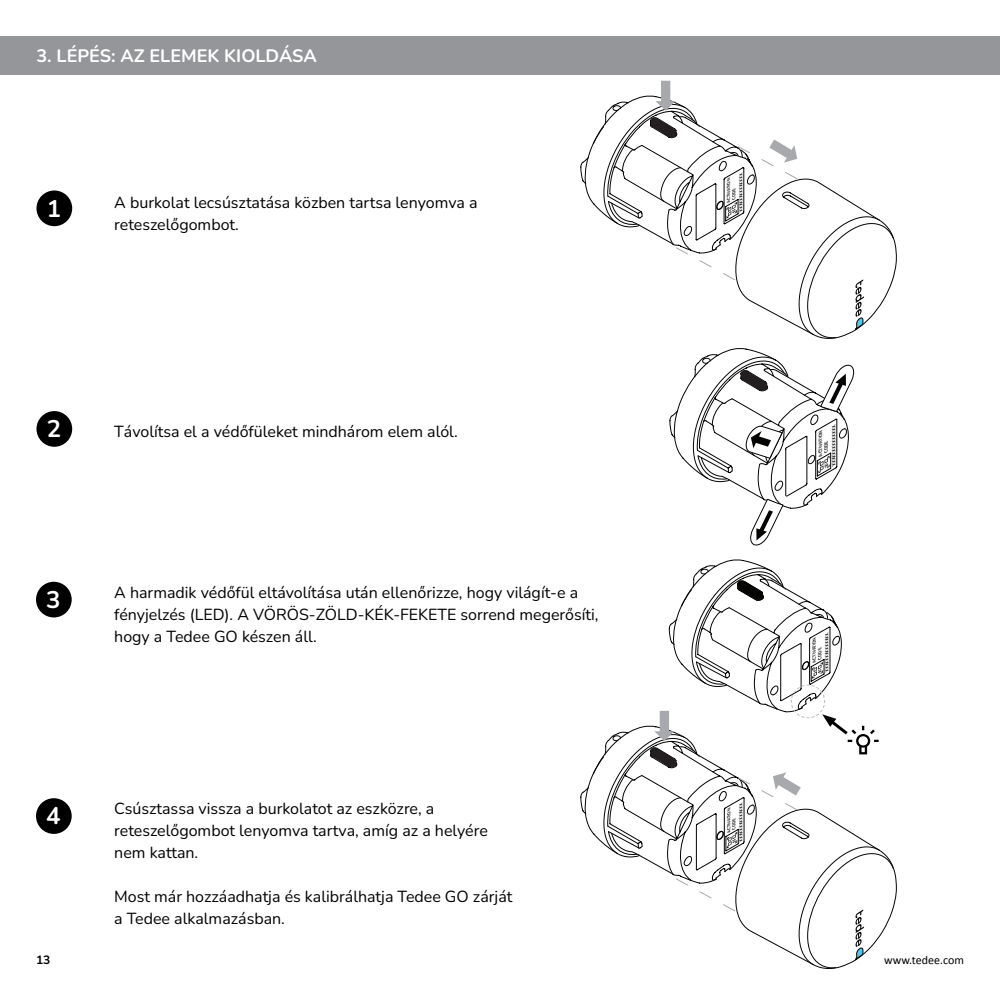
<style>
.page{position:relative;width:1000px;height:1000px;background:#fff}
.page>*{position:absolute;margin:0;border:0;box-sizing:border-box;transform-origin:0 0}
.t1{font:700 24px "Nunito";color:#fff}
.t2{font:700 18px "Nunito";color:#fff}
.t3{font:16px/22px "Nunito";color:#000}
.t4{font:12px "Calibri";color:#000}
.t5{font:700 12px "Nunito";color:#000}
.t6{font:italic 700 4.7px/5.6px "Nunito";color:#070908;scale:.93 1}
.t7{font:italic 700 4.5px/5.4px "Nunito";color:#070908;scale:.93 1}
.t8{font:italic 700 4.5px "Nunito";color:#070908;scale:.92 1}
.t9{font:italic 700 4.4px/5.2px "Nunito";color:#070908;scale:.94 1}
</style>
<div class="page">
<div style="left:0;top:36px;width:1000px;height:38px;background:#949699"></div>
<div style="left:36px;top:190px;width:36px;height:36px;background:#000;border-radius:50%"></div>
<div style="left:36px;top:411px;width:36px;height:36px;background:#000;border-radius:50%"></div>
<div style="left:36px;top:798px;width:36px;height:36px;background:#000;border-radius:50%"></div>
<div style="left:36px;top:582px;width:36px;height:35px;background:#000;border-radius:50%"></div>
<svg style="left:580px;top:81px;width:317px;height:258px"></svg>
<svg style="left:669px;top:348px;width:186px;height:198px"></svg>
<svg style="left:580px;top:560px;width:317px;height:409px"></svg>
<p class="t2" style="left:36px;top:44px;width:282px">3. LÉPÉS: AZ ELEMEK KIOLDÁSA</p>
<p class="t1" style="left:47px;top:192px;width:16px">1</p>
<p class="t3" style="left:114px;top:191px;width:365px">A burkolat lecsúsztatása közben tartsa lenyomva a reteszelőgombot.</p>
<p class="t1" style="left:47px;top:412px;width:16px">2</p>
<p class="t3" style="left:114px;top:420px;width:345px">Távolítsa el a védőfüleket mindhárom elem alól.</p>
<p class="t1" style="left:46px;top:583px;width:16px">3</p>
<p class="t3" style="left:114px;top:581px;width:486px">A harmadik védőfül eltávolítása után ellenőrizze, hogy világít-e a fényjelzés (LED). A VÖRÖS-ZÖLD-KÉK-FEKETE sorrend megerősíti, hogy a Tedee GO készen áll.</p>
<p class="t1" style="left:46px;top:800px;width:16px">4</p>
<p class="t3" style="left:114px;top:797px;width:375px">Csúsztassa vissza a burkolatot az eszközre, a reteszelőgombot lenyomva tartva, amíg az a helyére nem kattan.</p>
<p class="t3" style="left:114px;top:885px;width:400px">Most már hozzáadhatja és kalibrálhatja Tedee GO zárját a Tedee alkalmazásban.</p>
<p class="t9" style="left:726px;top:199px;width:28px;text-indent:-3px;rotate:-90deg">ACTIVATION<br>CODE</p>
<p class="t9" style="left:738px;top:211px;width:46px;rotate:-90deg">XXXXXXXXXXXXXX</p>
<p class="t9" style="left:726px;top:829px;width:28px;text-indent:-3px;rotate:-90deg">ACTIVATION<br>CODE</p>
<p class="t9" style="left:738px;top:841px;width:46px;rotate:-90deg">XXXXXXXXXXXXXX</p>
<p class="t6" style="left:818px;top:452px;width:30px;text-indent:-3px;rotate:-90deg">ACTIVATION<br>CODE</p>
<p class="t6" style="left:831px;top:465px;width:50px;rotate:-90deg">XXXXXXXXXXXXXX</p>
<p class="t7" style="left:812px;top:659px;width:29px;text-indent:-3px;rotate:-90deg">ACTIVATION<br>CODE</p>
<p class="t8" style="left:824px;top:671px;width:48px;rotate:-90deg">XXXXXXXXXXXXXX</p>
<p class="t5" style="left:36px;top:952px;width:16px">13</p>
<p class="t4" style="left:884px;top:952px;width:81px">www.tedee.com</p>
</div>
